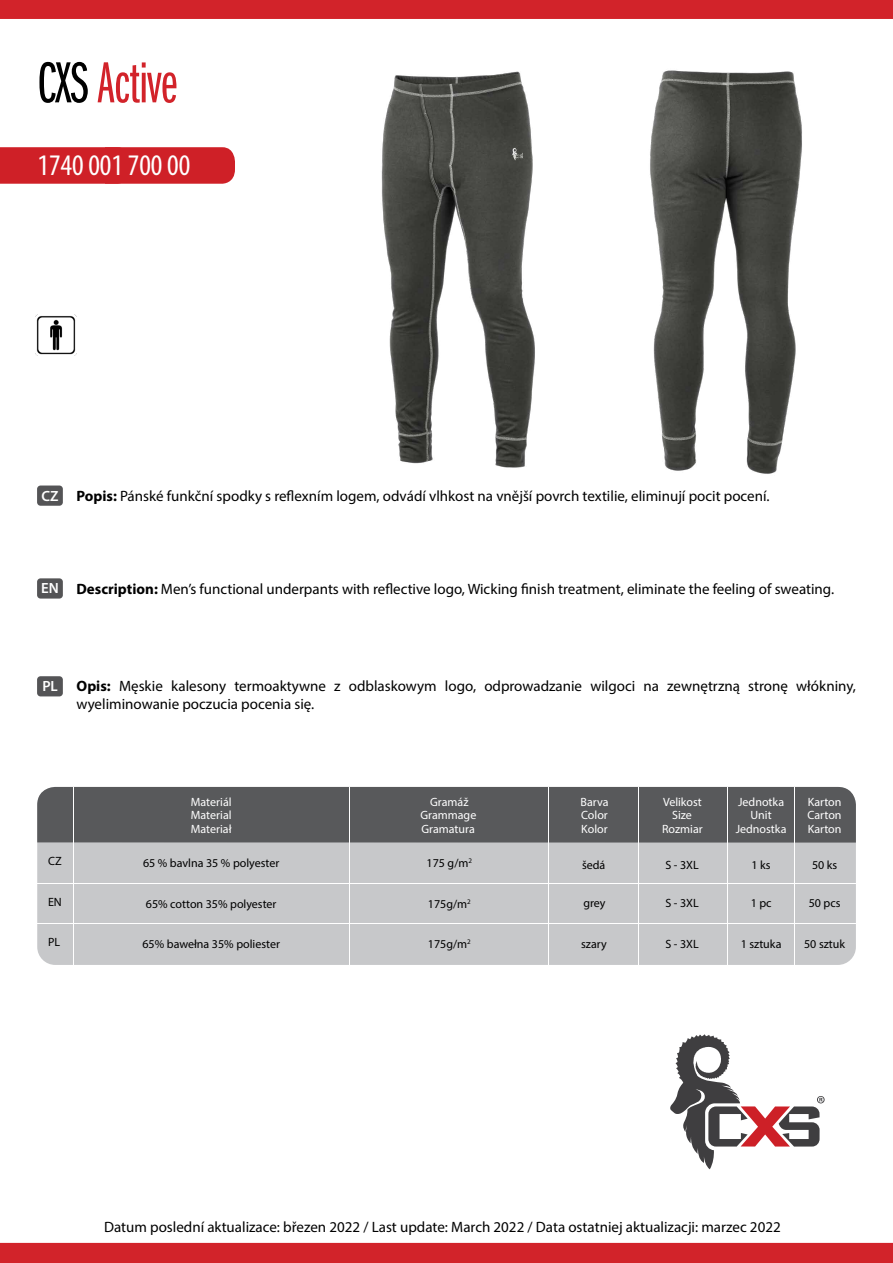
<style>
.page{position:relative;width:893px;height:1263px;background:#fff}
.page>*{position:absolute;margin:0;border:0;box-sizing:border-box;transform-origin:0 0}
.t1{font:60px "Franklin Got Itc DOT Boo Ext Com";letter-spacing:-.01em;color:#d2232a}
.t2{font:condensed 30px "Myriad Pro";color:#fff}
.t3{font:15px/18px "Myriad Pro";color:#000}
.t4{font:600 14.85px "Myriad Pro";color:#fff}
.t5{font:12px "Myriad Pro";color:#000}
.t6{font:12px "Myriad Pro";color:#fff}
.s1{color:#000}
.s2{font-weight:700}
</style>
<div class="page">
<div style="left:0;top:147px;width:235px;height:37px;background:#cf2027"></div>
<img style="left:381px;top:71px;width:154px;height:397px">
<img style="left:650px;top:70px;width:152px;height:404px">
<svg style="left:670px;top:1034px;width:155px;height:135px"></svg>
<div style="left:37px;top:485px;width:26px;height:21px;background:#545456;border-radius:3px"></div>
<div style="left:37px;top:578px;width:26px;height:21px;background:#545456;border-radius:3px"></div>
<div style="left:37px;top:676px;width:26px;height:20px;background:#545456;border-radius:3px"></div>
<div style="left:0;top:0;width:893px;height:19px;background:#d2232a"></div>
<div style="left:0;top:1243px;width:893px;height:20px;background:#d2232a"></div>
<img style="left:36px;top:314px;width:41px;height:41px">
<div style="left:37px;top:787px;width:819px;height:178px;background:#c7c8ca;border-radius:18px"></div>
<div style="left:37px;top:787px;width:819px;height:55px;background:#58595b"></div>
<hr style="left:73px;top:787px;width:1px;height:178px;background:#fff">
<hr style="left:37px;top:923px;width:819px;height:1px;background:#fff">
<hr style="left:37px;top:883px;width:819px;height:1px;background:#fff">
<hr style="left:794px;top:787px;width:1px;height:178px;background:#fff">
<hr style="left:727px;top:787px;width:1px;height:178px;background:#fff">
<hr style="left:639px;top:787px;width:1px;height:178px;background:#fff">
<hr style="left:549px;top:787px;width:1px;height:178px;background:#fff">
<hr style="left:349px;top:787px;width:1px;height:178px;background:#fff">
<h1 class="t1" style="left:37px;top:51px;width:141px"><span class="s1">CXS</span> Active</h1>
<h2 class="t2" style="left:38px;top:147px;width:154px">1740 001 700 00</h2>
<p class="t4" style="left:42px;top:486px;width:19px">CZ</p>
<p class="t3" style="left:77px;top:486px;width:695px"><span class="s2">Popis:</span> Pánské funkční spodky s reflexním logem, odvádí vlhkost na vnější povrch textilie, eliminují pocit pocení.</p>
<p class="t4" style="left:41px;top:579px;width:19px">EN</p>
<p class="t3" style="left:77px;top:579px;width:759px"><span class="s2">Description:</span> Men’s functional underpants with reflective logo, Wicking finish treatment, eliminate the feeling of sweating.</p>
<p class="t4" style="left:42px;top:677px;width:17px">PL</p>
<p class="t3" style="left:77px;top:677px;width:781px"><span class="s2">Opis:</span> Męskie kalesony termoaktywne z odblaskowym logo, odprowadzanie wilgoci na zewnętrzną stronę włókniny, wyeliminowanie poczucia pocenia się.</p>
<p class="t5" style="left:48px;top:854px;width:15px">CZ</p>
<p class="t5" style="left:48px;top:894px;width:15px">EN</p>
<p class="t5" style="left:48px;top:935px;width:14px">PL</p>
<p class="t6" style="left:191px;top:794px;width:42px">Materiál</p>
<p class="t6" style="left:191px;top:808px;width:42px">Material</p>
<p class="t6" style="left:191px;top:822px;width:42px">Materiał</p>
<p class="t5" style="left:143px;top:856px;width:138px">65 % bavlna 35 % polyester</p>
<p class="t5" style="left:146px;top:897px;width:132px">65% cotton 35% polyester</p>
<p class="t5" style="left:142px;top:937px;width:139px">65% bawełna 35% poliester</p>
<p class="t6" style="left:430px;top:794px;width:40px">Gramáž</p>
<p class="t6" style="left:421px;top:821px;width:55px">Gramatura</p>
<p class="t6" style="left:420px;top:808px;width:57px">Grammage</p>
<p class="t6" style="left:580px;top:794px;width:30px">Barva</p>
<p class="t6" style="left:581px;top:821px;width:28px">Kolor</p>
<p class="t6" style="left:581px;top:808px;width:28px">Color</p>
<p class="t6" style="left:663px;top:794px;width:40px">Velikost</p>
<p class="t6" style="left:662px;top:821px;width:42px">Rozmiar</p>
<p class="t6" style="left:672px;top:808px;width:21px">Size</p>
<p class="t6" style="left:738px;top:794px;width:48px">Jednotka</p>
<p class="t6" style="left:736px;top:821px;width:52px">Jednostka</p>
<p class="t6" style="left:750px;top:808px;width:23px">Unit</p>
<p class="t6" style="left:808px;top:794px;width:35px">Karton</p>
<p class="t6" style="left:808px;top:821px;width:35px">Karton</p>
<p class="t6" style="left:808px;top:808px;width:36px">Carton</p>
<p class="t5" style="left:427px;top:856px;width:47px">175 g/m<sup>2</sup></p>
<p class="t5" style="left:428px;top:897px;width:44px">175g/m<sup>2</sup></p>
<p class="t5" style="left:428px;top:937px;width:44px">175g/m<sup>2</sup></p>
<p class="t5" style="left:582px;top:858px;width:25px">šedá</p>
<p class="t5" style="left:665px;top:858px;width:35px">S - 3XL</p>
<p class="t5" style="left:752px;top:858px;width:21px">1 ks</p>
<p class="t5" style="left:812px;top:858px;width:27px">50 ks</p>
<p class="t5" style="left:583px;top:896px;width:24px">grey</p>
<p class="t5" style="left:665px;top:896px;width:35px">S - 3XL</p>
<p class="t5" style="left:751px;top:896px;width:22px">1 pc</p>
<p class="t5" style="left:809px;top:896px;width:33px">50 pcs</p>
<p class="t5" style="left:581px;top:937px;width:27px">szary</p>
<p class="t5" style="left:665px;top:937px;width:35px">S - 3XL</p>
<p class="t5" style="left:741px;top:937px;width:42px">1 sztuka</p>
<p class="t5" style="left:804px;top:937px;width:42px">50 sztuk</p>
<p class="t3" style="left:104px;top:1218px;width:678px">Datum poslední aktualizace: březen 2022 / Last update: March 2022 / Data ostatniej aktualizacji: marzec 2022</p>
</div>
